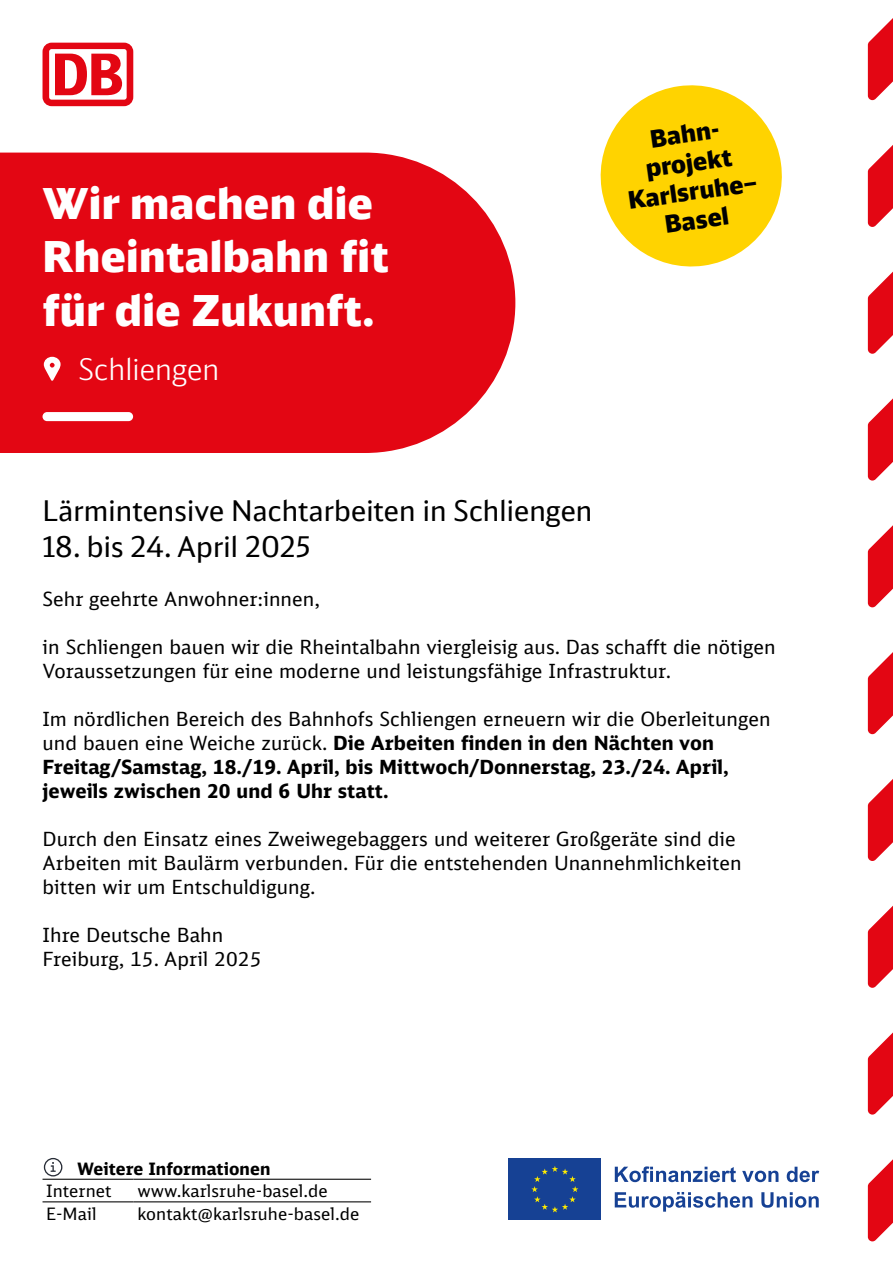
<style>
.page{position:relative;width:893px;height:1263px;background:#fff}
.page>*{position:absolute;margin:0;border:0;box-sizing:border-box;transform-origin:0 0}
.t1{font:900 42.6px/53.2px "DB Neo Head";letter-spacing:.01em;color:#fff}
.t2{font:300 29.85px "DB Neo Head";letter-spacing:.005em;color:#fff}
.t3{font:28.5px "DB Neo Head";letter-spacing:.005em;color:#000}
.t4{font:900 24.15px/29px "DB Neo Head";color:#000;text-align:center}
.t5{font:19.5px/24px "DB Neo Sans";letter-spacing:.005em;color:#000}
.t6{font:700 19.5px/24px "DB Neo Sans";letter-spacing:.005em;color:#000}
.t7{font:17.1px "DB Neo Sans";letter-spacing:.005em;color:#000}
.t8{font:700 17.1px "DB Neo Sans";letter-spacing:.005em;color:#000}
.s1{font-weight:400}
</style>
<div class="page">
<div style="left:508px;top:1158px;width:93px;height:62px;background:#164194"></div>
<svg style="left:531px;top:1166px;width:47px;height:46px"></svg>
<svg style="left:615px;top:1166px;width:121px;height:16px"></svg>
<svg style="left:742px;top:1170px;width:36px;height:12px"></svg>
<svg style="left:787px;top:1167px;width:32px;height:15px"></svg>
<svg style="left:615px;top:1192px;width:137px;height:20px"></svg>
<svg style="left:761px;top:1192px;width:58px;height:16px"></svg>
<svg style="left:868px;top:18px;width:25px;height:82px"></svg>
<svg style="left:868px;top:145px;width:25px;height:82px"></svg>
<svg style="left:868px;top:271px;width:25px;height:83px"></svg>
<svg style="left:868px;top:398px;width:25px;height:83px"></svg>
<svg style="left:868px;top:525px;width:25px;height:82px"></svg>
<svg style="left:868px;top:652px;width:25px;height:82px"></svg>
<svg style="left:868px;top:779px;width:25px;height:82px"></svg>
<svg style="left:868px;top:905px;width:25px;height:83px"></svg>
<svg style="left:868px;top:1032px;width:25px;height:82px"></svg>
<svg style="left:868px;top:1159px;width:25px;height:82px"></svg>
<hr style="left:43px;top:1179px;width:91px;height:1px;background:#000">
<hr style="left:134px;top:1179px;width:237px;height:1px;background:#000">
<hr style="left:43px;top:1201px;width:91px;height:1px;background:#000">
<hr style="left:134px;top:1201px;width:237px;height:1px;background:#000">
<svg style="left:44px;top:1158px;width:18px;height:18px"></svg>
<div style="left:0;top:153px;width:515px;height:300px;background:#e30613"></div>
<div style="left:43px;top:412px;width:90px;height:9px;background:#fff;border-radius:5px"></div>
<svg style="left:44px;top:357px;width:17px;height:24px"></svg>
<svg style="left:600px;top:85px;width:182px;height:182px"></svg>
<svg style="left:43px;top:43px;width:90px;height:63px"></svg>
<h1 class="t1" style="left:43px;top:176px;width:348px">Wir machen die<br>Rheintalbahn fit für die Zukunft.</h1>
<p class="t2" style="left:79px;top:352px;width:142px">Schliengen</p>
<p class="t4" style="left:618px;top:128px;width:132px;rotate:-8deg">Bahn&shy;projekt<br>Karlsruhe–<br>Basel</p>
<h2 class="t3" style="left:43px;top:493px;width:551px">Lärmintensive Nachtarbeiten in Schliengen</h2>
<h2 class="t3" style="left:43px;top:529px;width:270px">18. bis 24. April 2025</h2>
<p class="t5" style="left:43px;top:587px;width:279px">Sehr geehrte Anwohner:innen,</p>
<p class="t5" style="left:43px;top:635px;width:735px">in Schliengen bauen wir die Rheintalbahn viergleisig aus. Das schafft die nötigen<br>Voraussetzungen für eine moderne und leistungsfähige Infrastruktur.</p>
<p class="t6" style="left:43px;top:706px;width:729px"><span class="s1">Im nördlichen Bereich des Bahnhofs Schliengen erneuern wir die Oberleitungen und bauen eine Weiche zurück.</span> Die Arbeiten finden in den Nächten von Freitag/Samstag, 18./19. April, bis Mittwoch/Donnerstag, 23./24. April, jeweils zwischen 20 und 6 Uhr statt.</p>
<p class="t5" style="left:43px;top:827px;width:700px">Durch den Einsatz eines Zweiwegebaggers und weiterer Großgeräte sind die<br>Arbeiten mit Baulärm verbunden. Für die entstehenden Unannehmlichkeiten bitten wir um Entschuldigung.</p>
<p class="t5" style="left:43px;top:923px;width:182px">Ihre Deutsche Bahn</p>
<p class="t5" style="left:43px;top:947px;width:220px">Freiburg, 15. April 2025</p>
<h2 class="t8" style="left:77px;top:1158px;width:195px">Weitere Informationen</h2>
<h3 class="t7" style="left:46px;top:1181px;width:67px">Internet</h3>
<p class="t7" style="left:137px;top:1181px;width:192px">www.karlsruhe-basel.de</p>
<h3 class="t7" style="left:46px;top:1203px;width:52px">E-Mail</h3>
<p class="t7" style="left:137px;top:1203px;width:224px">kontakt@karlsruhe-basel.de</p>
</div>
